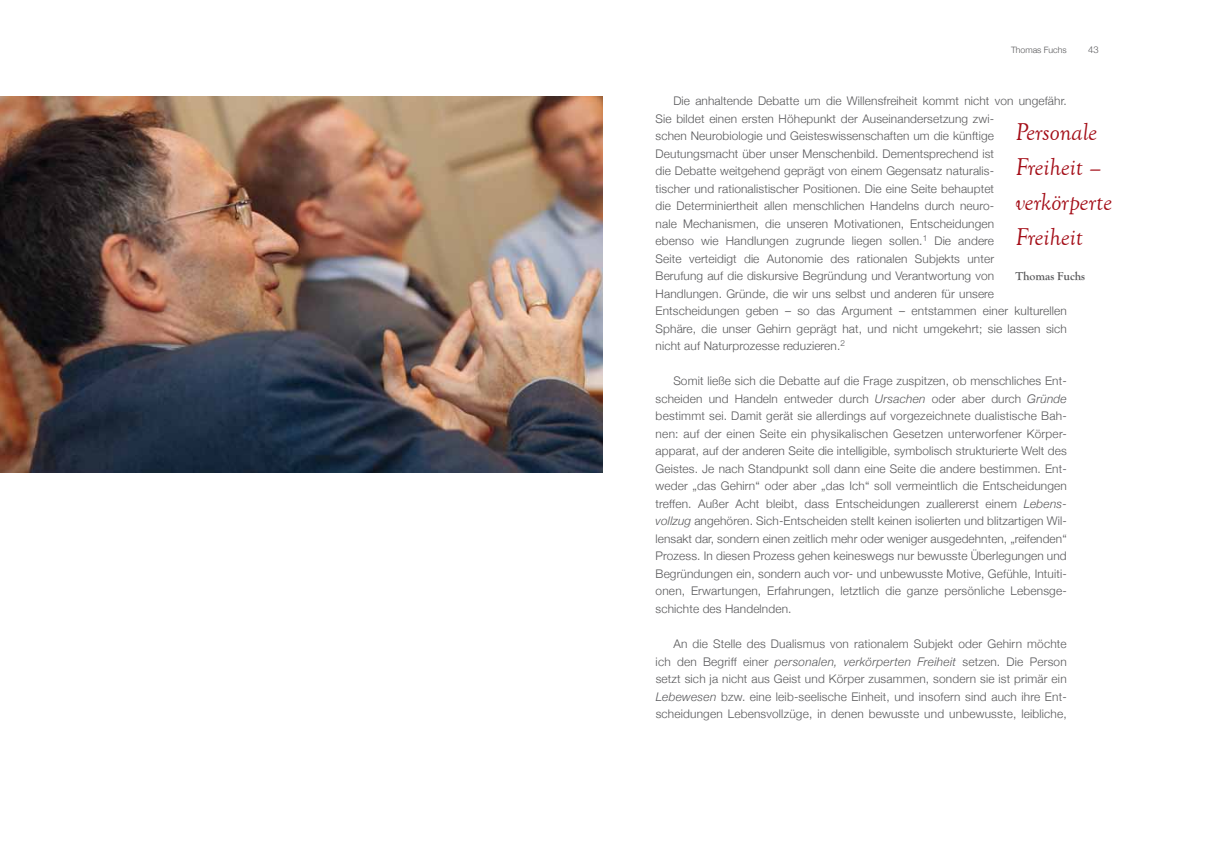
<style>
.page{position:relative;width:1205px;height:851px;background:#fff}
.page>*{position:absolute;margin:0;border:0;box-sizing:border-box;transform-origin:0 0}
.t1{font:italic 25px/35px "Goudy Old Style T";color:#a40e18}
.t2{font:300 11.88px/17.5px "Helvetica Neue";letter-spacing:.01em;color:#58585a;text-align:justify}
.t3{font:700 11.88px "Goudy Old Style T";color:#58585a}
.t4{font:300 9.38px "Helvetica Neue";color:#58585a}
.t5{font:300 8.75px "Helvetica Neue";color:#58585a}
.s1{font-style:italic}
</style>
<div class="page">
<img style="left:0;top:97px;width:602px;height:375px">
<p class="t5" style="left:1011px;top:44px;width:57px">Thomas Fuchs</p>
<p class="t4" style="left:1088px;top:43px;width:12px">43</p>
<p class="t2" style="left:656px;top:92px;width:413px;text-align:left;text-indent:18px">Die anhaltende Debatte um die Willensfreiheit kommt nicht von ungefähr.<br>Sie bildet einen ersten Höhepunkt der Auseinandersetzung zwi-<br>schen Neurobiologie und Geisteswissenschaften um die künftige Deutungsmacht über unser Menschenbild. Dementsprechend ist<br>die Debatte weitgehend geprägt von einem Gegensatz naturalis-<br>tischer und rationalistischer Positionen. Die eine Seite behauptet<br>die Determiniertheit allen menschlichen Handelns durch neuro-<br>nale Mechanismen, die unseren Motivationen, Entscheidungen<br>ebenso wie Handlungen zugrunde liegen sollen.<sup>1</sup> Die andere<br>Seite verteidigt die Autonomie des rationalen Subjekts unter<br>Berufung auf die diskursive Begründung und Verantwortung von<br>Handlungen. Gründe, die wir uns selbst und anderen für unsere Entscheidungen geben – so das Argument – entstammen einer kulturellen Sphäre, die unser Gehirn geprägt hat, und nicht umgekehrt; sie lassen sich nicht auf Naturprozesse reduzieren.<sup>2</sup></p>
<p class="t2" style="left:656px;top:372px;width:413px;text-indent:18px">Somit ließe sich die Debatte auf die Frage zuspitzen, ob menschliches Ent&shy;scheiden und Handeln entweder durch <span class="s1">Ursachen</span> oder aber durch <span class="s1">Gründe </span>bestimmt sei. Damit gerät sie allerdings auf vorgezeichnete dualistische Bah&shy;nen: auf der einen Seite ein physikalischen Gesetzen unterworfener Körper&shy;apparat, auf der anderen Seite die intelligible, symbolisch strukturierte Welt des Geistes. Je nach Standpunkt soll dann eine Seite die andere bestimmen. Ent&shy;weder „das Gehirn“ oder aber „das Ich“ soll vermeintlich die Entscheidungen treffen. Außer Acht bleibt, dass Entscheidungen zuallererst einem <span class="s1">Lebens&shy;vollzug</span> angehören. Sich-Entscheiden stellt keinen isolierten und blitzartigen Wil&shy;lensakt dar, sondern einen zeitlich mehr oder weniger ausgedehnten, „reifenden“ Prozess. In diesen Prozess gehen keineswegs nur bewusste Überlegungen und Begründungen ein, sondern auch vor- und unbewusste Motive, Gefühle, Intuiti&shy;onen, Erwartungen, Erfahrungen, letztlich die ganze persönliche Lebensge&shy;schichte des Handelnden.</p>
<p class="t2" style="left:656px;top:634px;width:413px;text-indent:18px">An die Stelle des Dualismus von rationalem Subjekt oder Gehirn möchte ich den Begriff einer <span class="s1">personalen, verkörperten Freiheit</span> setzen. Die Person setzt sich ja nicht aus Geist und Körper zusammen, sondern sie ist primär ein <span class="s1">Lebewesen</span> bzw. eine leib-seelische Einheit, und insofern sind auch ihre Ent&shy;scheidungen Lebensvollzüge, in denen bewusste und unbewusste, leibliche,</p>
<h1 class="t1" style="left:1015px;top:115px;width:98px">Personale<br>Freiheit – verkörperte<br>Freiheit</h1>
<p class="t3" style="left:1015px;top:269px;width:71px">Thomas Fuchs</p>
</div>
